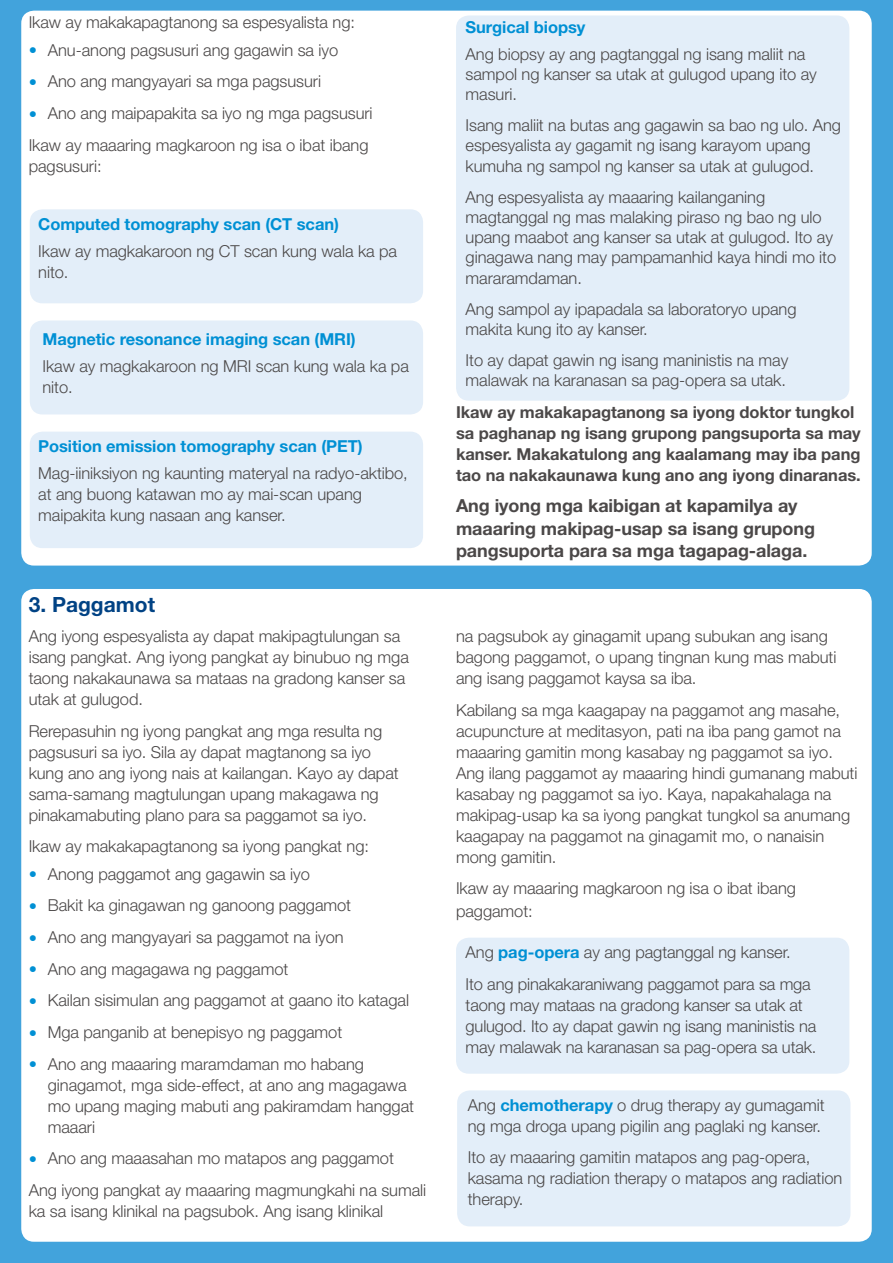
<style>
.page{position:relative;width:893px;height:1263px;background:#42a3dc}
.page>*{position:absolute;margin:0;border:0;box-sizing:border-box;transform-origin:0 0}
.t1{font:700 21px "Helvetica Neue LT Std";color:#004284}
.t2{font:700 18px/22.5px "Helvetica Neue LT Std";letter-spacing:-.005em;color:#4b4848}
.t3{font:300 16.5px/21px "Helvetica Neue LT Std";letter-spacing:-.005em;color:#4b4848}
.t4{font:700 16.5px/21px "Helvetica Neue LT Std";letter-spacing:-.005em;color:#4b4848}
.t5{font:700 16.5px "Helvetica Neue LT Std";letter-spacing:-.005em;color:#0090d4}
.s1{color:#0090d4}
.s2{font-weight:700;color:#0090d4}
</style>
<div class="page">
<div style="left:21px;top:11px;width:851px;height:555px;background:#fff;border-radius:13px"></div>
<div style="left:21px;top:589px;width:851px;height:653px;background:#fff;border-radius:13px"></div>
<div style="left:456px;top:15px;width:393px;height:386px;background:#e3eef9;border-radius:13px"></div>
<div style="left:30px;top:432px;width:393px;height:116px;background:#e3eef9;border-radius:13px"></div>
<div style="left:30px;top:320px;width:393px;height:94px;background:#e3eef9;border-radius:13px"></div>
<div style="left:30px;top:209px;width:393px;height:94px;background:#e3eef9;border-radius:13px"></div>
<div style="left:457px;top:1090px;width:393px;height:136px;background:#e3eef9;border-radius:13px"></div>
<div style="left:456px;top:938px;width:393px;height:136px;background:#e3eef9;border-radius:13px"></div>
<p class="t3" style="left:29px;top:12px;width:328px">Ikaw ay makakapagtanong sa espesyalista ng:</p>
<p class="t3" style="left:29px;top:39px;width:311px"><span class="s1">•</span> Anu-anong pagsusuri ang gagawin sa iyo</p>
<p class="t3" style="left:29px;top:71px;width:294px"><span class="s1">•</span> Ano ang mangyayari sa mga pagsusuri</p>
<p class="t3" style="left:29px;top:97px;width:345px;line-height:31.7px"><span class="s1">•</span> Ano ang maipapakita sa iyo ng mga pagsusuri<br>Ikaw ay maaaring magkaroon ng isa o ibat ibang</p>
<p class="t3" style="left:29px;top:155px;width:74px">pagsusuri:</p>
<p class="t5" style="left:38px;top:214px;width:302px">Computed tomography scan (CT scan)</p>
<p class="t3" style="left:38px;top:240px;width:360px">Ikaw ay magkakaroon ng CT scan kung wala ka pa nito.</p>
<p class="t5" style="left:43px;top:329px;width:315px">Magnetic resonance imaging scan (MRI)</p>
<p class="t3" style="left:43px;top:356px;width:368px">Ikaw ay magkakaroon ng MRI scan kung wala ka pa nito.</p>
<p class="t5" style="left:38px;top:436px;width:326px">Position emission tomography scan (PET)</p>
<p class="t3" style="left:38px;top:463px;width:371px">Mag-iiniksiyon ng kaunting materyal na radyo-aktibo, at ang buong katawan mo ay mai-scan upang maipakita kung nasaan ang kanser.</p>
<p class="t1" style="left:29px;top:592px;width:128px">3. Paggamot</p>
<p class="t3" style="left:29px;top:625px;width:382px">Ang iyong espesyalista ay dapat makipagtulungan sa isang pangkat. Ang iyong pangkat ay binubuo ng mga taong nakakaunawa sa mataas na gradong kanser sa utak at gulugod.</p>
<p class="t3" style="left:29px;top:720px;width:372px">Rerepasuhin ng iyong pangkat ang mga resulta ng pagsusuri sa iyo. Sila ay dapat magtanong sa iyo kung ano ang iyong nais at kailangan. Kayo ay dapat sama-samang magtulungan upang makagawa ng pinakamabuting plano para sa paggamot sa iyo.</p>
<p class="t3" style="left:29px;top:835px;width:342px">Ikaw ay makakapagtanong sa iyong pangkat ng:</p>
<p class="t3" style="left:29px;top:863px;width:283px"><span class="s1">•</span> Anong paggamot ang gagawin sa iyo</p>
<p class="t3" style="left:29px;top:895px;width:324px"><span class="s1">•</span> Bakit ka ginagawan ng ganoong paggamot</p>
<p class="t3" style="left:29px;top:926px;width:317px"><span class="s1">•</span> Ano ang mangyayari sa paggamot na iyon</p>
<p class="t3" style="left:29px;top:958px;width:261px"><span class="s1">•</span> Ano ang magagawa ng paggamot</p>
<p class="t3" style="left:29px;top:989px;width:382px"><span class="s1">•</span> Kailan sisimulan ang paggamot at gaano ito katagal</p>
<p class="t3" style="left:29px;top:1021px;width:315px"><span class="s1">•</span> Mga panganib at benepisyo ng paggamot</p>
<p class="t3" style="left:48px;top:1053px;width:368px;text-indent:-19px"><span class="s1">•</span> Ano ang maaaring maramdaman mo habang ginagamot, mga side-effect, at ano ang magagawa mo upang maging mabuti ang pakiramdam hanggat maaari</p>
<p class="t3" style="left:29px;top:1142px;width:399px;line-height:31.7px"><span class="s1">•</span> Ano ang maaasahan mo matapos ang paggamot<br>Ang iyong pangkat ay maaaring magmungkahi na sumali</p>
<p class="t3" style="left:29px;top:1200px;width:356px">ka sa isang klinikal na pagsubok. Ang isang klinikal</p>
<p class="t5" style="left:466px;top:17px;width:121px">Surgical biopsy</p>
<p class="t3" style="left:466px;top:44px;width:353px;line-height:20.2px">Ang biopsy ay ang pagtanggal ng isang maliit na sampol ng kanser sa utak at gulugod upang ito ay masuri.</p>
<p class="t3" style="left:466px;top:115px;width:377px;line-height:20.2px">Isang maliit na butas ang gagawin sa bao ng ulo. Ang espesyalista ay gagamit ng isang karayom upang kumuha ng sampol ng kanser sa utak at gulugod.</p>
<p class="t3" style="left:466px;top:186px;width:372px;line-height:20.2px">Ang espesyalista ay maaaring kailanganing magtanggal ng mas malaking piraso ng bao ng ulo upang maabot ang kanser sa utak at gulugod. Ito ay ginagawa nang may pampamanhid kaya hindi mo ito mararamdaman.</p>
<p class="t3" style="left:466px;top:298px;width:332px;line-height:20.2px">Ang sampol ay ipapadala sa laboratoryo upang makita kung ito ay kanser.</p>
<p class="t3" style="left:466px;top:349px;width:324px;line-height:20.2px">Ito ay dapat gawin ng isang maninistis na may malawak na karanasan sa pag-opera sa utak.</p>
<p class="t4" style="left:456px;top:401px;width:406px">Ikaw ay makakapagtanong sa iyong doktor tungkol sa paghanap ng isang grupong pangsuporta sa may kanser. Makakatulong ang kaalamang may iba pang tao na nakakaunawa kung ano ang iyong dinaranas.</p>
<p class="t2" style="left:456px;top:494px;width:360px">Ang iyong mga kaibigan at kapamilya ay maaaring makipag-usap sa isang grupong pangsuporta para sa mga tagapag-alaga.</p>
<p class="t3" style="left:456px;top:625px;width:382px">na pagsubok ay ginagamit upang subukan ang isang bagong paggamot, o upang tingnan kung mas mabuti ang isang paggamot kaysa sa iba.</p>
<p class="t3" style="left:456px;top:699px;width:403px">Kabilang sa mga kaagapay na paggamot ang masahe, acupuncture at meditasyon, pati na iba pang gamot na maaaring gamitin mong kasabay ng paggamot sa iyo.<br>Ang ilang paggamot ay maaaring hindi gumanang mabuti kasabay ng paggamot sa iyo. Kaya, napakahalaga na makipag-usap ka sa iyong pangkat tungkol sa anumang kaagapay na paggamot na ginagamit mo, o nanaisin mong gamitin.</p>
<p class="t3" style="left:456px;top:877px;width:341px;line-height:22.5px">Ikaw ay maaaring magkaroon ng isa o ibat ibang paggamot:</p>
<p class="t3" style="left:466px;top:936px;width:347px;line-height:31.7px">Ang <span class="s2">pag-opera</span> ay ang pagtanggal ng kanser.<br>Ito ang pinakakaraniwang paggamot para sa mga</p>
<p class="t3" style="left:466px;top:994px;width:352px">taong may mataas na gradong kanser sa utak at gulugod. Ito ay dapat gawin ng isang maninistis na may malawak na karanasan sa pag-opera sa utak.</p>
<p class="t3" style="left:468px;top:1094px;width:358px">Ang <span class="s2">chemotherapy</span> o drug therapy ay gumagamit ng mga droga upang pigilin ang paglaki ng kanser.</p>
<p class="t3" style="left:468px;top:1146px;width:376px">Ito ay maaaring gamitin matapos ang pag-opera, kasama ng radiation therapy o matapos ang radiation therapy.</p>
</div>
